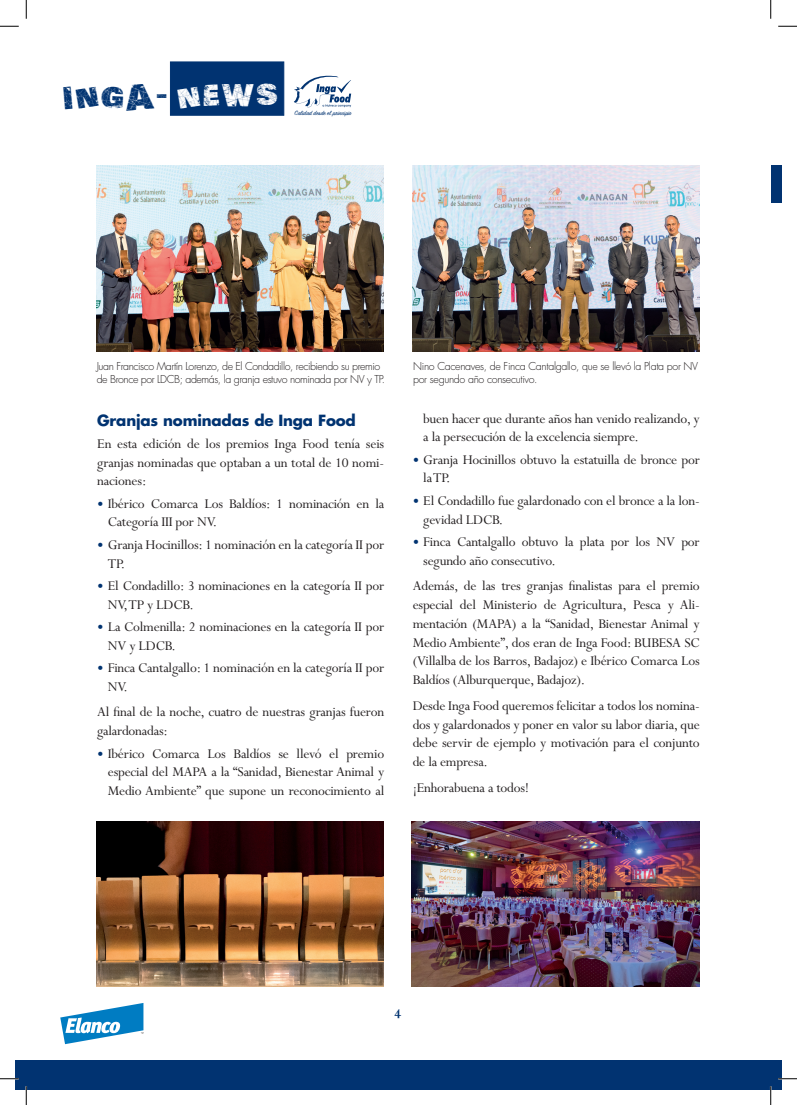
<style>
.page{position:relative;width:797px;height:1105px;background:#fff}
.page>*{position:absolute;margin:0;border:0;box-sizing:border-box;transform-origin:0 0}
.t1{font:32.75px "Actionofthe Time UC";color:#013371}
.t2{font:15px/18.8px "Perpetua Std";letter-spacing:-.015em;color:#231f20}
.t3{font:700 15px "Futura Std";letter-spacing:-.01em;color:#013371}
.t4{font:700 15px "Perpetua Std";color:#013371}
.t5{font:300 10.62px/13.8px "Futura Std";letter-spacing:-.04em;color:#231f20}
.t6{font:7px "Sign Painter House Script";color:#013371}
.s1{color:#fff}
.s2{font-size:18.75px;color:#013371}
</style>
<div class="page">
<div style="left:16px;top:1060px;width:765px;height:29px;background:#013371"></div>
<svg style="left:60px;top:1003px;width:83px;height:41px"></svg>
<div style="left:170px;top:62px;width:114px;height:53px;background:#013371"></div>
<svg style="left:294px;top:75px;width:57px;height:32px"></svg>
<img style="left:97px;top:165px;width:287px;height:187px">
<img style="left:412px;top:165px;width:287px;height:187px">
<img style="left:412px;top:821px;width:287px;height:165px">
<img style="left:97px;top:821px;width:287px;height:165px">
<div style="left:770px;top:165px;width:11px;height:37px;background:#013371"></div>
<svg style="left:0;top:25px;width:19px;height:2px"></svg>
<svg style="left:778px;top:25px;width:19px;height:2px"></svg>
<svg style="left:0;top:1078px;width:19px;height:1px"></svg>
<svg style="left:778px;top:1078px;width:19px;height:1px"></svg>
<svg style="left:25px;top:0;width:2px;height:19px"></svg>
<svg style="left:25px;top:1086px;width:2px;height:19px"></svg>
<svg style="left:770px;top:0;width:1px;height:19px"></svg>
<svg style="left:770px;top:1086px;width:1px;height:19px"></svg>
<h1 class="t1" style="left:62px;top:74px;width:218px">INGA- <span class="s1">NEWS</span></h1>
<p class="t6" style="left:294px;top:109px;width:58px">Calidad desde el principio</p>
<p class="t5" style="left:97px;top:359px;width:290px">Juan Francisco Martín Lorenzo, de El Condadillo, recibiendo su premio de Bronce por LDCB; además, la granja estuvo nominada por NV y TP.</p>
<p class="t5" style="left:413px;top:359px;width:286px">Nino Cacenaves, de Finca Cantalgallo, que se llevó la Plata por NV por segundo año consecutivo.</p>
<p class="t2" style="left:423px;top:409px;width:278px">buen hacer que durante años han venido realizando, y a la persecución de la excelencia siempre.</p>
<p class="t2" style="left:423px;top:450px;width:278px;text-indent:-11px"><span class="s2">•</span> Granja Hocinillos obtuvo la estatuilla de bronce por la TP.</p>
<p class="t2" style="left:423px;top:492px;width:278px;text-indent:-11px"><span class="s2">•</span> El Condadillo fue galardonado con el bronce a la lon&shy;gevidad LDCB.</p>
<p class="t2" style="left:423px;top:533px;width:278px;text-indent:-11px"><span class="s2">•</span> Finca Cantalgallo obtuvo la plata por los NV por segundo año consecutivo.</p>
<p class="t2" style="left:412px;top:577px;width:289px;text-align:justify">Además, de las tres granjas finalistas para el premio especial del Ministerio de Agricultura, Pesca y Ali&shy;mentación (MAPA) a la “Sanidad, Bienestar Animal y Medio Ambiente”, dos eran de Inga Food: BUBESA SC (Villalba de los Barros, Badajoz) e Ibérico Comarca Los Baldíos (Alburquerque, Badajoz).</p>
<p class="t2" style="left:412px;top:697px;width:289px;text-align:justify">Desde Inga Food queremos felicitar a todos los nomina&shy;dos y galardonados y poner en valor su labor diaria, que debe servir de ejemplo y motivación para el conjunto de la empresa.</p>
<p class="t2" style="left:412px;top:779px;width:118px">¡Enhorabuena a todos!</p>
<p class="t3" style="left:97px;top:410px;width:260px">Granjas nominadas de Inga Food</p>
<p class="t2" style="left:97px;top:435px;width:289px;text-align:justify">En esta edición de los premios Inga Food tenía seis granjas nominadas que optaban a un total de 10 nomi&shy;naciones:</p>
<p class="t2" style="left:108px;top:494px;width:278px;text-indent:-11px"><span class="s2">•</span> Ibérico Comarca Los Baldíos: 1 nominación en la<br>Categoría III por NV.</p>
<p class="t2" style="left:108px;top:536px;width:278px;text-indent:-11px"><span class="s2">•</span> Granja Hocinillos: 1 nominación en la categoría II por<br>TP.</p>
<p class="t2" style="left:108px;top:577px;width:278px;text-indent:-11px"><span class="s2">•</span> El Condadillo: 3 nominaciones en la categoría II por<br>NV, TP y LDCB.</p>
<p class="t2" style="left:108px;top:618px;width:278px;text-indent:-11px"><span class="s2">•</span> La Colmenilla: 2 nominaciones en la categoría II por<br>NV y LDCB.</p>
<p class="t2" style="left:108px;top:659px;width:278px;text-indent:-11px"><span class="s2">•</span> Finca Cantalgallo: 1 nominación en la categoría II por<br>NV.</p>
<p class="t2" style="left:97px;top:703px;width:288px">Al final de la noche, cuatro de nuestras granjas fueron galardonadas:</p>
<p class="t2" style="left:108px;top:744px;width:278px;text-align:justify;text-indent:-11px"><span class="s2">•</span> Ibérico Comarca Los Baldíos se llevó el premio especial del MAPA a la “Sanidad, Bienestar Animal y Medio Ambiente” que supone un reconocimiento al</p>
<p class="t4" style="left:394px;top:1006px;width:8px">4</p>
</div>
